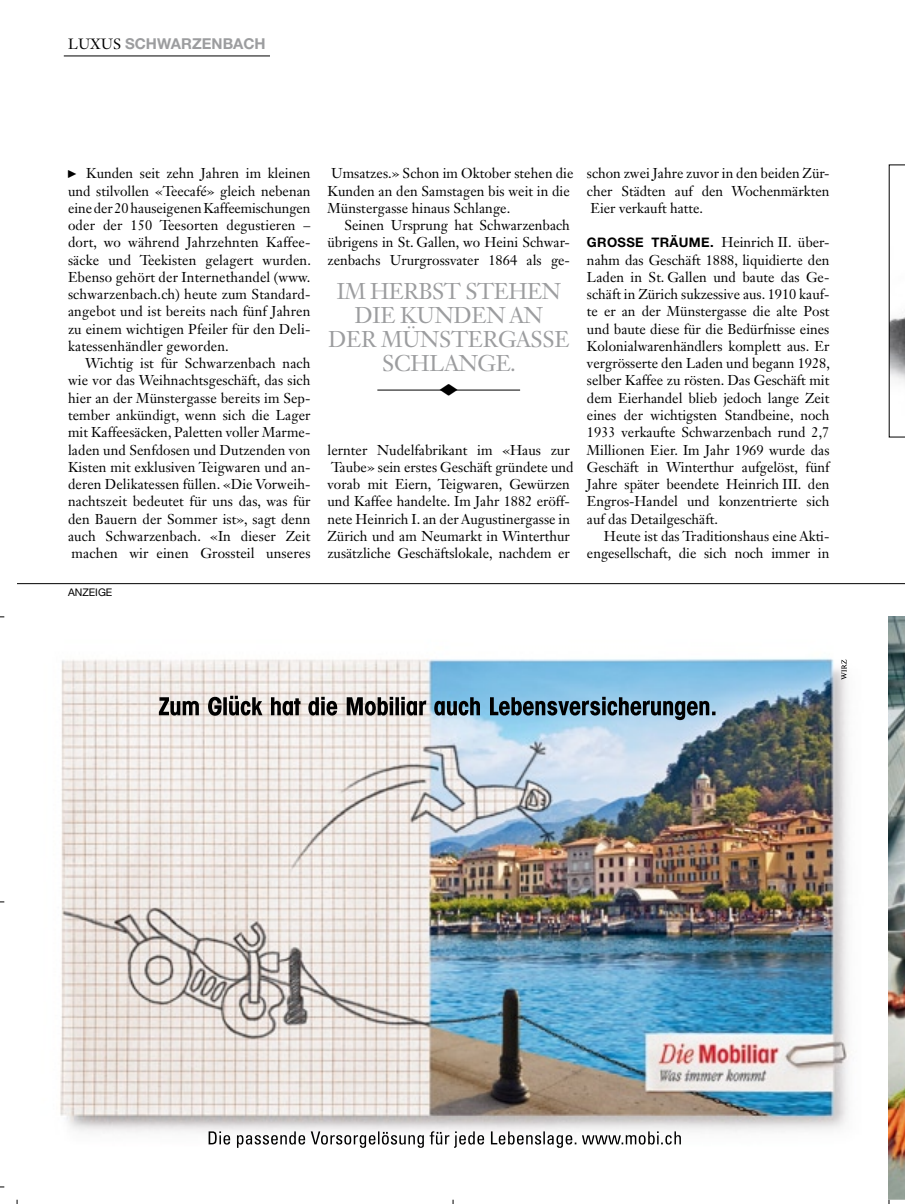
<style>
.page{position:relative;width:906px;height:1204px;background:#fff}
.page>*{position:absolute;margin:0;border:0;box-sizing:border-box;transform-origin:0 0}
.t1{font:22.5px/24px "Janson Text LT Std";letter-spacing:-.015em;color:#9c9d9f;text-align:center}
.t2{font:700 15px "Helvetica Neue LT Std";color:#9c9d9f}
.t3{font:14.1px/17.2px "Janson Text LT Std";color:#000;text-align:justify}
.t4{font:10.5px "Helvetica Neue LT Std";color:#000}
.s1{font-family:"Janson Text LT Std";font-weight:400;font-size:14.7px;color:#000}
.s2{font-family:"Helvetica Neue LT Std";font-weight:700;font-size:13.2px}
</style>
<div class="page">
<hr style="left:17px;top:583px;width:872px;height:1px;background:#000">
<img style="left:60px;top:617px;width:829px;height:569px">
<svg style="left:159px;top:697px;width:40px;height:18px"></svg>
<svg style="left:208px;top:696px;width:13px;height:19px"></svg>
<svg style="left:223px;top:697px;width:4px;height:18px"></svg>
<svg style="left:229px;top:695px;width:33px;height:20px"></svg>
<svg style="left:271px;top:697px;width:29px;height:18px"></svg>
<svg style="left:308px;top:696px;width:29px;height:19px"></svg>
<svg style="left:347px;top:696px;width:46px;height:19px"></svg>
<hr style="left:390px;top:701px;width:3px;height:14px;background:#000">
<svg style="left:395px;top:697px;width:4px;height:18px"></svg>
<svg style="left:401px;top:696px;width:25px;height:19px"></svg>
<svg style="left:434px;top:697px;width:46px;height:18px"></svg>
<svg style="left:490px;top:696px;width:225px;height:24px;background:#618195"></svg>
<svg style="left:209px;top:1131px;width:21px;height:13px"></svg>
<svg style="left:237px;top:1131px;width:68px;height:16px"></svg>
<svg style="left:311px;top:1131px;width:113px;height:16px"></svg>
<svg style="left:430px;top:1131px;width:54px;height:16px"></svg>
<svg style="left:491px;top:1131px;width:85px;height:16px"></svg>
<svg style="left:582px;top:1131px;width:99px;height:13px"></svg>
<svg style="left:841px;top:659px;width:6px;height:20px"></svg>
<svg style="left:889px;top:583px;width:15px;height:1px"></svg>
<img style="left:889px;top:617px;width:15px;height:582px">
<svg style="left:889px;top:165px;width:15px;height:272px"></svg>
<hr style="left:377px;top:390px;width:143px;height:1px;background:#000">
<hr style="left:64px;top:56px;width:206px;height:1px;background:#000">
<svg style="left:440px;top:389px;width:17px;height:2px"></svg>
<p class="t2" style="left:68px;top:35px;width:199px"><span class="s1">LUXUS</span> SCHWARZENBACH</p>
<p class="t3" style="left:68px;top:165px;width:244px;text-indent:18px">Kunden seit zehn Jahren im kleinen und stilvollen «Teecafé» gleich nebenan eine der 20 hauseigenen Kaffeemischungen oder der 150 Teesorten degustieren – dort, wo während Jahrzehnten Kaffee&shy;säcke und Teekisten gelagert wurden.<br>Ebenso gehört der Internethandel (www. schwarzenbach.ch) heute zum Standard&shy;angebot und ist bereits nach fünf Jahren zu einem wichtigen Pfeiler für den Deli&shy;katessenhändler geworden.</p>
<p class="t3" style="left:68px;top:354px;width:244px;text-indent:17px">Wichtig ist für Schwarzenbach nach wie vor das Weihnachtsgeschäft, das sich hier an der Münstergasse bereits im Sep&shy;tember ankündigt, wenn sich die Lager mit Kaffeesäcken, Paletten voller Marme&shy;laden und Senfdosen und Dutzenden von Kisten mit exklusiven Teigwaren und an&shy;deren Delikatessen füllen. «Die Vorweih&shy;nachtszeit bedeutet für uns das, was für den Bauern der Sommer ist», sagt denn auch Schwarzenbach. «In dieser Zeit machen wir einen Grossteil unseres</p>
<p class="t4" style="left:68px;top:586px;width:46px">ANZEIGE</p>
<p class="t3" style="left:327px;top:165px;width:248px;text-align:left">Umsatzes.» Schon im Oktober stehen die<br>Kunden an den Samstagen bis weit in die<br>Münstergasse hinaus Schlange.</p>
<p class="t3" style="left:327px;top:216px;width:244px;text-indent:17px">Seinen Ursprung hat Schwarzenbach übrigens in St. Gallen, wo Heini Schwar&shy;zenbachs Ururgrossvater 1864 als ge-</p>
<h1 class="t1" style="left:328px;top:279px;width:243px">IM HERBST STEHEN<br>DIE KUNDEN AN<br>DER MÜNSTERGASSE<br>SCHLANGE.</h1>
<p class="t3" style="left:327px;top:441px;width:248px;text-align:left">lernter Nudelfabrikant im «Haus zur Taube» sein erstes Geschäft gründete und vorab mit Eiern, Teigwaren, Gewürzen und Kaffee handelte. Im Jahr 1882 eröff&shy;nete Heinrich I. an der Augustinergasse in Zürich und am Neumarkt in Winterthur zusätzliche Geschäftslokale, nachdem er</p>
<p class="t3" style="left:587px;top:165px;width:244px">schon zwei Jahre zuvor in den beiden Zür&shy;cher Städten auf den Wochenmärkten Eier verkauft hatte.</p>
<p class="t3" style="left:587px;top:234px;width:244px"><span class="s2">GROSSE TRÄUME.</span> Heinrich II. über&shy;nahm das Geschäft 1888, liquidierte den Laden in St. Gallen und baute das Ge&shy;schäft in Zürich sukzessive aus. 1910 kauf&shy;te er an der Münstergasse die alte Post und baute diese für die Bedürfnisse eines Kolonialwarenhändlers komplett aus. Er vergrösserte den Laden und begann 1928, selber Kaffee zu rösten. Das Geschäft mit dem Eierhandel blieb jedoch lange Zeit eines der wichtigsten Standbeine, noch 1933 verkaufte Schwarzenbach rund 2,7<br>Millionen Eier. Im Jahr 1969 wurde das Geschäft in Winterthur aufgelöst, fünf Jahre später beendete Heinrich III. den Engros-Handel und konzentrierte sich auf das Detailgeschäft.</p>
<p class="t3" style="left:587px;top:527px;width:244px;text-align:right">Heute ist das Traditionshaus eine Akti&shy;engesellschaft, die sich noch immer in</p>
</div>
